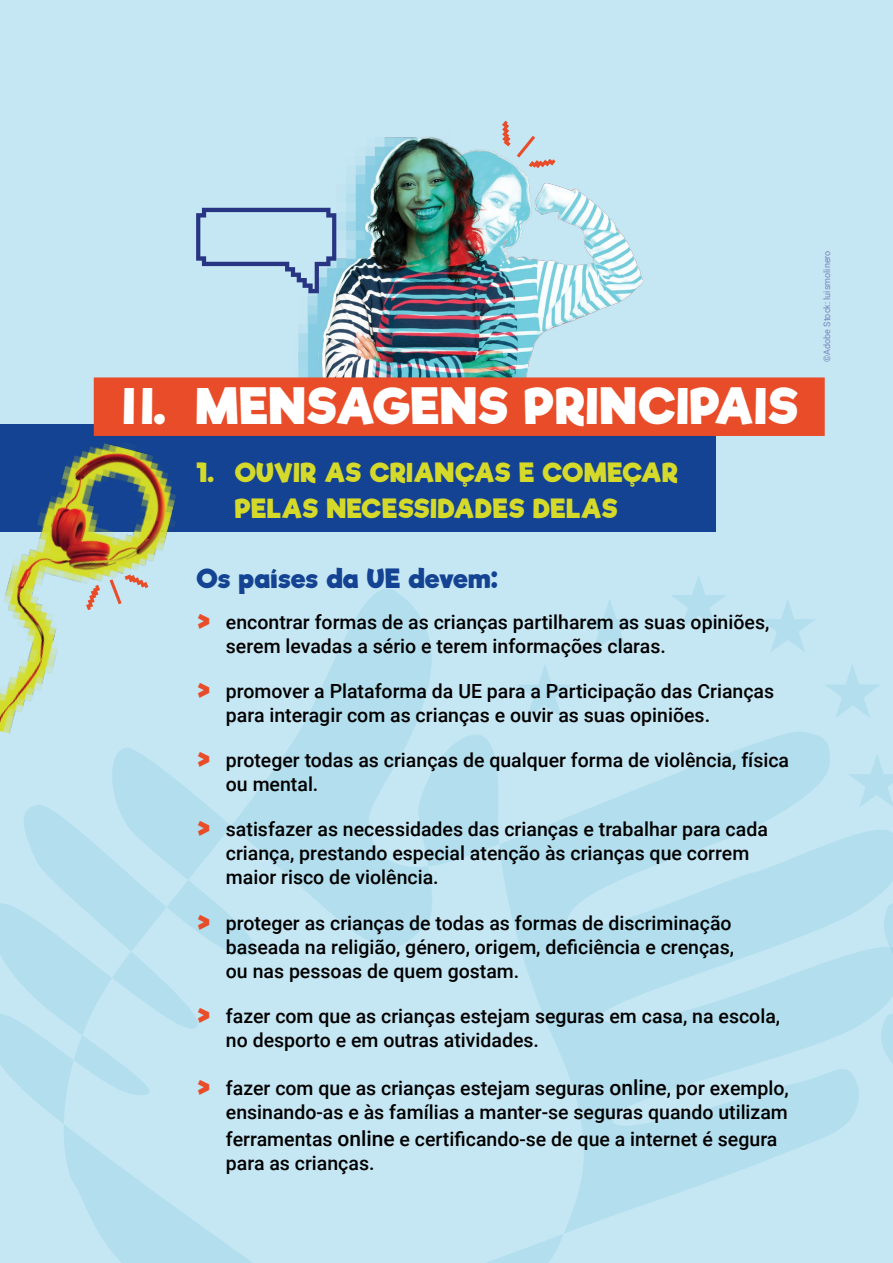
<style>
.page{position:relative;width:893px;height:1263px;background:#c5e6f3}
.page>*{position:absolute;margin:0;border:0;box-sizing:border-box;transform-origin:0 0}
.t1{font:700 48px "Riffic";color:#fff}
.t2{font:700 25.5px/36px "Riffic";color:#d5da2a}
.t3{font:700 25.5px "Riffic";letter-spacing:-.015em;color:#134392}
.t4{font:500 19.5px/24px "Roboto";color:#000}
.image_copyright{font:9px "Roboto";color:#7883bd}
.s1{font-family:"Riffic";font-weight:700;font-size:27px;color:#e94c28}
.s2{font-size:21px}
</style>
<div class="page">
<svg style="left:302px;top:589px;width:130px;height:138px;fill:#b2deed"></svg>
<svg style="left:564px;top:808px;width:329px;height:425px;fill:#b2deed"></svg>
<svg style="left:0;top:727px;width:564px;height:536px"></svg>
<svg style="left:516px;top:575px;width:377px;height:233px"></svg>
<svg style="left:875px;top:883px;width:18px;height:241px"></svg>
<div style="left:0;top:424px;width:715px;height:107px;background:#134392"></div>
<img style="left:294px;top:135px;width:349px;height:242px">
<div style="left:94px;top:377px;width:731px;height:59px;background:#e94c28"></div>
<svg style="left:196px;top:208px;width:140px;height:85px"></svg>
<svg style="left:502px;top:121px;width:9px;height:25px"></svg>
<svg style="left:517px;top:136px;width:39px;height:32px"></svg>
<img style="left:0;top:414px;width:217px;height:353px">
<p class="t1" style="left:123px;top:377px;width:678px">II. MENSAGENS PRINCIPAIS</p>
<p class="t2" style="left:234px;top:454px;width:445px;text-indent:-38px">1. OUVIR AS CRIANÇAS E COMEÇAR<br>PELAS NECESSIDADES DELAS</p>
<p class="t3" style="left:196px;top:562px;width:303px">Os países da UE devem:</p>
<p class="t4" style="left:226px;top:609px;width:545px;text-indent:-30px"><span class="s1">&gt;</span> encontrar formas de as crianças partilharem as suas opiniões, serem levadas a sério e terem informações claras.</p>
<p class="t4" style="left:226px;top:678px;width:550px;text-indent:-30px"><span class="s1">&gt;</span> promover a Plataforma da UE para a Participação das Crianças para interagir com as crianças e ouvir as suas opiniões.</p>
<p class="t4" style="left:226px;top:747px;width:565px;text-indent:-30px"><span class="s1">&gt;</span> proteger todas as crianças de qualquer forma de violência, física ou mental.</p>
<p class="t4" style="left:226px;top:817px;width:544px;text-indent:-30px"><span class="s1">&gt;</span> satisfazer as necessidades das crianças e trabalhar para cada criança, prestando especial atenção às crianças que correm maior risco de violência.</p>
<p class="t4" style="left:226px;top:910px;width:510px;text-indent:-30px"><span class="s1">&gt;</span> proteger as crianças de todas as formas de discriminação baseada na religião, género, origem, deficiência e crenças, ou nas pessoas de quem gostam.</p>
<p class="t4" style="left:226px;top:1003px;width:556px;text-indent:-30px"><span class="s1">&gt;</span> fazer com que as crianças estejam seguras em casa, na escola, no desporto e em outras atividades.</p>
<p class="t4" style="left:196px;top:1075px;width:594px;text-align:right"><span class="s1">&gt;</span> fazer com que as crianças estejam seguras <span class="s2">online</span>, por exemplo, ensinando-as e às famílias a manter-se seguras quando utilizam</p>
<p class="t4" style="left:226px;top:1126px;width:553px">ferramentas <span class="s2">online</span> e certificando-se de que a internet é segura para as crianças.</p>
<p class="image_copyright" style="left:821px;top:362px;width:113px;rotate:-90deg">©Adobe Stock: luismolinero</p>
</div>
